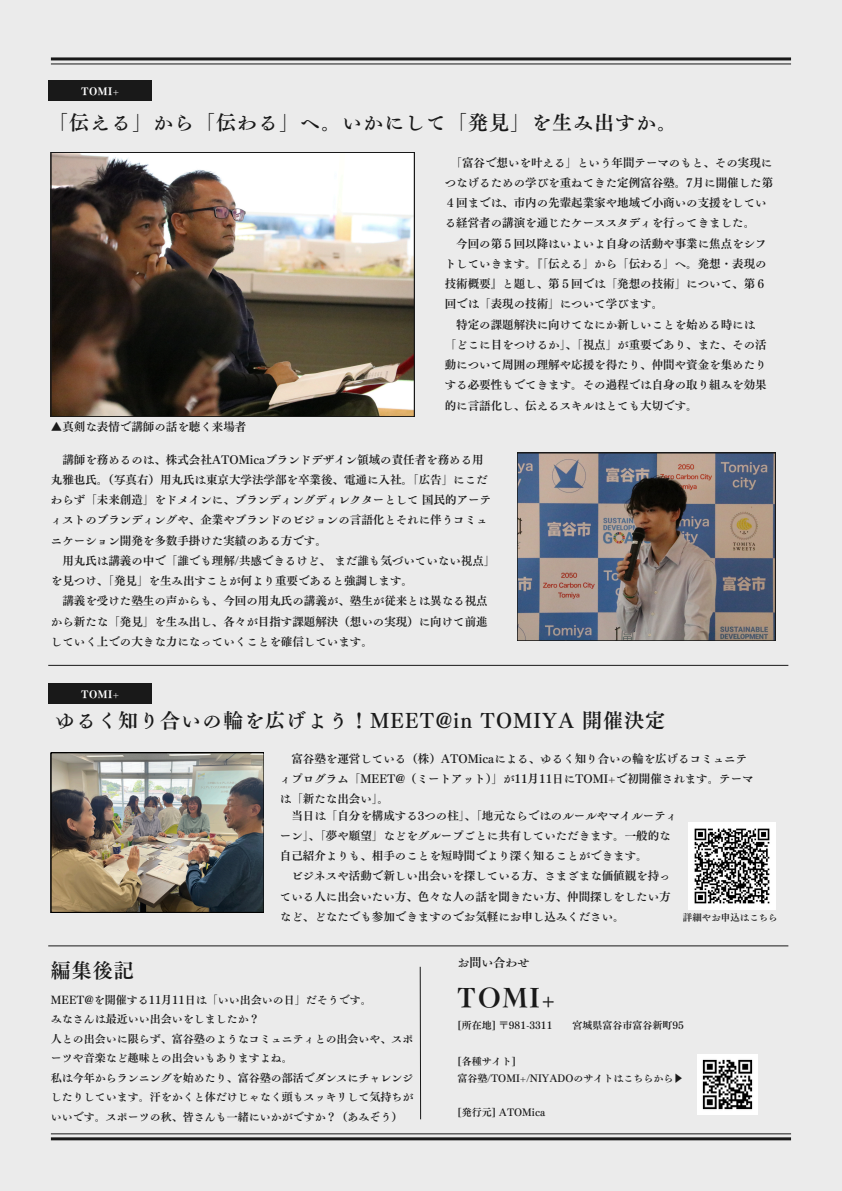
<style>
.page{position:relative;width:842px;height:1191px;background:#fff}
.page>*{position:absolute;margin:0;border:0;box-sizing:border-box;transform-origin:0 0}
.t1{font:25px "Canva Tsuku CMD Min Std E";color:#191919}
.t2{font:20px "Canva Tsuku B Min Pr 6 N B";letter-spacing:.05em;color:#191919}
.t3{font:12px "Canva Tsuku B Min Pr 6 N B";color:#191919}
.t4{font:11.5px/20.2px "Canva Tsuku B Min Pr 6 N B";color:#191919}
.t5{font:11px/19.5px "Canva Tsuku B Min Pr 6 N B";color:#191919}
.t6{font:10px/17.2px "Canva Tsuku B Min Pr 6 N B";color:#191919}
.t7{font:800 10px "Tsuku B Min Pr 6 N";letter-spacing:.05em;color:#fff}
.t8{font:9.5px "Canva Tsuku B Min Pr 6 N B";color:#191919}
</style>
<div class="page">
<div style="left:0;top:0;width:842px;height:1190px;background:#ebebeb"></div>
<hr style="left:48px;top:945px;width:740px;height:1px;background:#191919">
<hr style="left:51px;top:1133px;width:740px;height:1px;background:#191919">
<hr style="left:51px;top:57px;width:740px;height:3px;background:#191919">
<hr style="left:51px;top:1137px;width:740px;height:3px;background:#191919">
<hr style="left:51px;top:64px;width:740px;height:1px;background:#191919">
<hr style="left:48px;top:665px;width:740px;height:1px;background:#191919">
<svg style="left:517px;top:452px;width:259px;height:189px;background:#7a757a"></svg>
<div style="left:48px;top:80px;width:104px;height:21px;background:#191919"></div>
<div style="left:48px;top:683px;width:104px;height:21px;background:#191919"></div>
<img style="left:51px;top:152px;width:363px;height:265px">
<svg style="left:419px;top:966px;width:2px;height:153px"></svg>
<img style="left:698px;top:1054px;width:60px;height:59px">
<img style="left:51px;top:752px;width:213px;height:160px">
<img style="left:689px;top:822px;width:87px;height:87px">
<p class="t7" style="left:81px;top:86px;width:39px">TOMI+</p>
<h2 class="t2" style="left:48px;top:112px;width:630px">「伝える」から「伝わる」へ。いかにして「発見」を生み出すか。</h2>
<p class="t4" style="left:451px;top:152px;width:323px">「富谷で想いを叶える」という年間テーマのもと、その実現に</p>
<p class="t4" style="left:445px;top:172px;width:330px">つなげるための学びを重ねてきた定例富谷塾。7月に開催した第</p>
<p class="t4" style="left:445px;top:192px;width:323px">４回までは、市内の先輩起業家や地域で小商いの支援をしてい</p>
<p class="t4" style="left:445px;top:213px;width:312px">る経営者の講演を通じたケーススタディを行ってきました。</p>
<p class="t4" style="left:456px;top:233px;width:312px">今回の第５回以降はいよいよ自身の活動や事業に焦点をシフ</p>
<p class="t4" style="left:445px;top:253px;width:323px">トしていきます。『「伝える」から「伝わる」へ。発想・表現の</p>
<p class="t4" style="left:445px;top:273px;width:323px">技術概要』と題し、第５回では「発想の技術」について、第６</p>
<p class="t4" style="left:445px;top:294px;width:220px">回では「表現の技術」について学びます。</p>
<p class="t4" style="left:456px;top:314px;width:300px">特定の課題解決に向けてなにか新しいことを始める時には</p>
<p class="t4" style="left:445px;top:334px;width:323px">「どこに目をつけるか」、「視点」が重要であり、また、その活</p>
<p class="t4" style="left:445px;top:354px;width:323px">動について周囲の理解や応援を得たり、仲間や資金を集めたり</p>
<p class="t4" style="left:445px;top:375px;width:323px">する必要性もでてきます。その過程では自身の取り組みを効果</p>
<p class="t4" style="left:445px;top:395px;width:254px">的に言語化し、伝えるスキルはとても大切です。</p>
<p class="t4" style="left:51px;top:416px;width:197px">▲真剣な表情で講師の話を聴く来場者</p>
<h4 class="t4" style="left:62px;top:449px;width:421px">講師を務めるのは、株式会社ATOMicaブランドデザイン領域の責任者を務める用</h4>
<h4 class="t4" style="left:51px;top:469px;width:438px">丸雅也氏。（写真右）用丸氏は東京大学法学部を卒業後、電通に入社。「広告」にこだ</h4>
<h4 class="t4" style="left:51px;top:489px;width:442px">わらず「未来創造」をドメインに、ブランディングディレクターとして国民的アーテ</h4>
<h4 class="t4" style="left:51px;top:510px;width:438px">ィストのブランディングや、企業やブランドのビジョンの言語化とそれに伴うコミュ</h4>
<h4 class="t4" style="left:51px;top:530px;width:277px">ニケーション開発を多数手掛けた実績のある方です。</h4>
<h4 class="t4" style="left:62px;top:550px;width:434px">用丸氏は講義の中で「誰でも理解/共感できるけど、まだ誰も気づいていない視点」</h4>
<h4 class="t4" style="left:51px;top:570px;width:364px">を見つけ、「発見」を生み出すことが何より重要であると強調します。</h4>
<h4 class="t4" style="left:62px;top:591px;width:427px">講義を受けた塾生の声からも、今回の用丸氏の講義が、塾生が従来とは異なる視点</h4>
<h4 class="t4" style="left:51px;top:611px;width:438px">から新たな「発見」を生み出し、各々が目指す課題解決（想いの実現）に向けて前進</h4>
<h4 class="t4" style="left:51px;top:631px;width:323px">していく上での大きな力になっていくことを確信しています。</h4>
<h5 class="t7" style="left:81px;top:688px;width:39px">TOMI+</h5>
<h4 class="t2" style="left:55px;top:710px;width:611px">ゆるく知り合いの輪を広げよう！MEET@in TOMIYA 開催決定</h4>
<p class="t4" style="left:280px;top:748px;width:475px;text-indent:11px">富谷塾を運営している（株）ATOMicaによる、ゆるく知り合いの輪を広げるコミュニティプログラム「MEET@（ミートアット）」が11月 11日にTOMI+で初開催されます。テーマは「新たな出会い」。</p>
<p class="t4" style="left:291px;top:805px;width:387px">当日は「自分を構成する3つの柱」、「地元ならではのルールやマイルーティ</p>
<p class="t4" style="left:280px;top:825px;width:392px">ーン」、「夢や願望」などをグループごとに共有していただきます。一般的な</p>
<p class="t4" style="left:280px;top:845px;width:369px">自己紹介よりも、相手のことを短時間でより深く知ることができます。</p>
<p class="t4" style="left:291px;top:865px;width:381px">ビジネスや活動で新しい出会いを探している方、さまざまな価値観を持っ</p>
<p class="t4" style="left:280px;top:886px;width:391px">ている人に出会いたい方、色々な人の話を聞きたい方、仲間探しをしたい方</p>
<p class="t4" style="left:280px;top:906px;width:346px">など、どなたでも参加できますのでお気軽にお申し込みください。</p>
<h2 class="t8" style="left:683px;top:912px;width:96px">詳細やお申込はこちら</h2>
<h5 class="t2" style="left:51px;top:959px;width:84px">編集後記</h5>
<h3 class="t5" style="left:51px;top:989px;width:364px">MEET@を開催する11月 11日は「いい出会いの日」だそうです。<br>みなさんは最近いい出会いをしましたか？<br>人との出会いに限らず、富谷塾のようなコミュニティとの出会いや、スポーツや音楽など趣味との出会いもありますよね。<br>私は今年からランニングを始めたり、富谷塾の部活でダンスにチャレンジしたりしています。汗をかくと体だけじゃなく頭もスッキリして気持ちがいいです。スポーツの秋、皆さんも一緒にいかがですか？（あみぞう）</h3>
<h4 class="t3" style="left:457px;top:956px;width:73px">お問い合わせ</h4>
<h4 class="t1" style="left:457px;top:985px;width:98px">TOMI+</h4>
<p class="t6" style="left:457px;top:1016px;width:96px">[所在地] 〒981-3311</p>
<p class="t6" style="left:572px;top:1016px;width:113px">宮城県富谷市富谷新町95</p>
<p class="t6" style="left:457px;top:1052px;width:221px">[各種サイト]<br>富谷塾/TOMI+/NIYADOのサイトはこちらから▶︎</p>
<h4 class="t6" style="left:457px;top:1103px;width:89px">[発行元] ATOMica</h4>
</div>
